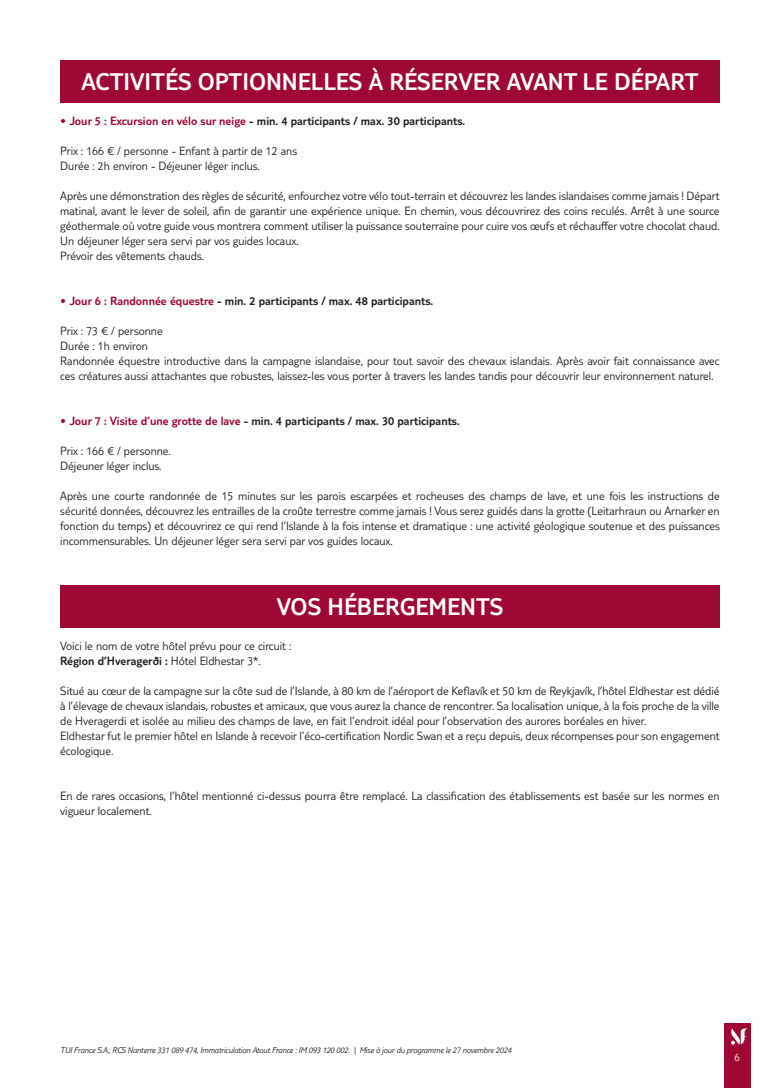
<style>
.page{position:relative;width:780px;height:1088px;background:#fff}
.page>*{position:absolute;margin:0;border:0;box-sizing:border-box;transform-origin:0 0}
.t1{font:300 25px "TUI Type";color:#fff}
.t2{font:300 12.5px/15px "TUI Type";color:#231f20}
.t3{font:300 12.5px "TUI Type";color:#231f20}
.t4{font:300 11.25px "TUI Type";color:#fff}
.t5{font:italic 300 8.75px "TUI Type";letter-spacing:-.02em;color:#231f20}
.s1{color:#9e0832}
.s2{font-style:inherit}
</style>
<div class="page">
<div style="left:724px;top:1023px;width:26px;height:65px;background:#9e0832"></div>
<svg style="left:731px;top:1028px;width:17px;height:16px"></svg>
<div style="left:60px;top:60px;width:659px;height:43px;background:#9e0832"></div>
<div style="left:60px;top:585px;width:659px;height:43px;background:#9e0832"></div>
<h1 class="t1" style="left:81px;top:67px;width:618px">ACTIVITÉS OPTIONNELLES À RÉSERVER AVANT LE DÉPART</h1>
<p class="t3" style="left:60px;top:113px;width:406px"><span class="s1">• Jour 5 : Excursion en vélo sur neige</span> - min. 4 participants / max. 30 participants.</p>
<p class="t2" style="left:60px;top:143px;width:238px">Prix : 166 € / personne - Enfant à partir de 12 ans<br>Durée : 2h environ - Déjeuner léger inclus.</p>
<p class="t2" style="left:60px;top:188px;width:661px">Après une démonstration des règles de sécurité, enfourchez votre vélo tout-terrain et découvrez les landes islandaises comme jamais ! Départ matinal, avant le lever de soleil, afin de garantir une expérience unique. En chemin, vous découvrirez des coins reculés. Arrêt à une source géothermale où votre guide vous montrera comment utiliser la puissance souterraine pour cuire vos œufs et réchauffer votre chocolat chaud.<br>Un déjeuner léger sera servi par vos guides locaux.<br>Prévoir des vêtements chauds.</p>
<p class="t3" style="left:60px;top:293px;width:374px"><span class="s1">• Jour 6 : Randonnée équestre</span> - min. 2 participants / max. 48 participants.</p>
<p class="t2" style="left:60px;top:323px;width:661px">Prix : 73 € / personne<br>Durée : 1h environ<br>Randonnée équestre introductive dans la campagne islandaise, pour tout savoir des chevaux islandais. Après avoir fait connaissance avec ces créatures aussi attachantes que robustes, laissez-les vous porter à travers les landes tandis pour découvrir leur environnement naturel.</p>
<p class="t3" style="left:60px;top:413px;width:401px"><span class="s1">• Jour 7 : Visite d’une grotte de lave</span> - min. 4 participants / max. 30 participants.</p>
<p class="t2" style="left:60px;top:443px;width:112px">Prix : 166 € / personne.<br>Déjeuner léger inclus.</p>
<p class="t2" style="left:60px;top:488px;width:661px;text-align:justify">Après une courte randonnée de 15 minutes sur les parois escarpées et rocheuses des champs de lave, et une fois les instructions de sécurité données, découvrez les entrailles de la croûte terrestre comme jamais ! Vous serez guidés dans la grotte (Leitarhraun ou Arnarker en fonction du temps) et découvrirez ce qui rend l’Islande à la fois intense et dramatique : une activité géologique soutenue et des puissances incommensurables. Un déjeuner léger sera servi par vos guides locaux.</p>
<h1 class="t1" style="left:277px;top:592px;width:228px">VOS HÉBERGEMENTS</h1>
<p class="t2" style="left:60px;top:638px;width:233px">Voici le nom de votre hôtel prévu pour ce circuit :<br><span class="s2">Région d’Hveragerði :</span> Hótel Eldhestar 3*.</p>
<p class="t2" style="left:60px;top:683px;width:661px">Situé au cœur de la campagne sur la côte sud de l’Islande, à 80 km de l’aéroport de Keflavík et 50 km de Reykjavík, l’hôtel Eldhestar est dédié à l’élevage de chevaux islandais, robustes et amicaux, que vous aurez la chance de rencontrer. Sa localisation unique, à la fois proche de la ville de Hveragerdi et isolée au milieu des champs de lave, en fait l’endroit idéal pour l’observation des aurores boréales en hiver.<br>Eldhestar fut le premier hôtel en Islande à recevoir l’éco-certification Nordic Swan et a reçu depuis, deux récompenses pour son engagement écologique.</p>
<p class="t2" style="left:60px;top:788px;width:661px">En de rares occasions, l’hôtel mentionné ci-dessus pourra être remplacé. La classification des établissements est basée sur les normes en vigueur localement.</p>
<p class="t5" style="left:60px;top:1045px;width:452px">TUI France S.A., RCS Nanterre 331 089 474, Immatriculation Atout France : IM 093 120 002. | Mise à jour du programme le 27 novembre 2024</p>
<p class="t4" style="left:734px;top:1050px;width:7px">6</p>
</div>
